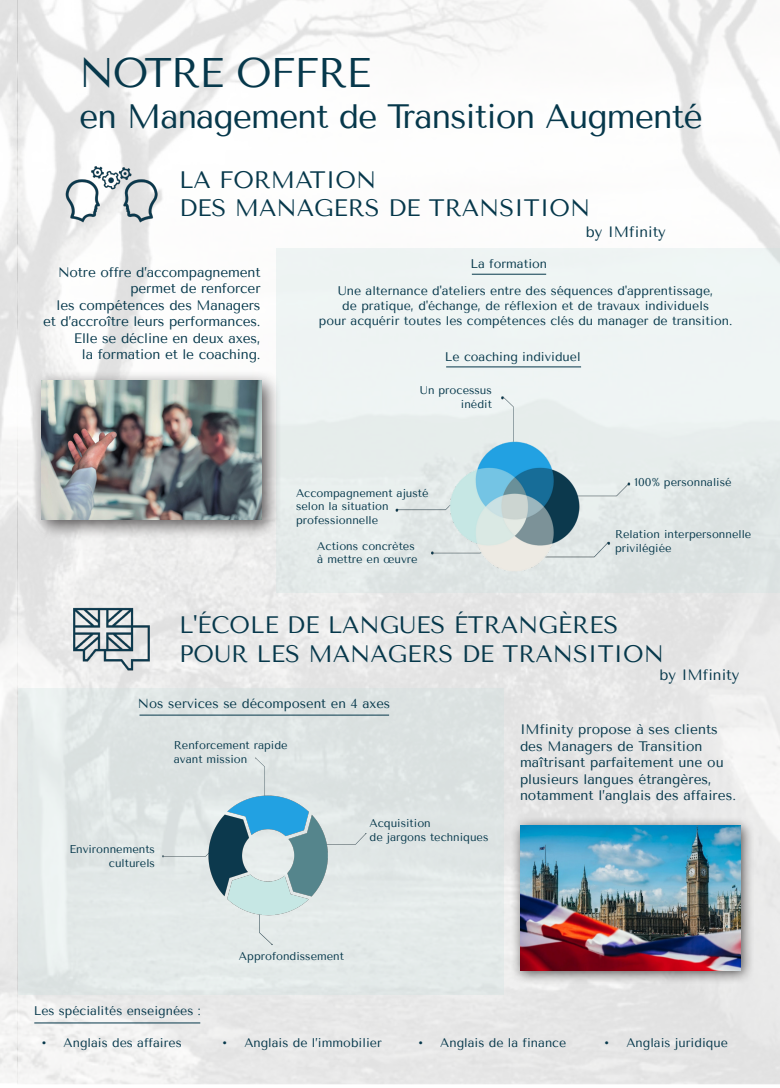
<style>
.page{position:relative;width:780px;height:1088px;background:#fff}
.page>*{position:absolute;margin:0;border:0;box-sizing:border-box;transform-origin:0 0}
.t1{font:41.25px "Tenor Sans";letter-spacing:-.03em;color:#06384b}
.t2{font:33.75px "Tenor Sans";letter-spacing:-.03em;color:#06384b}
.t3{font:23.75px/28.5px "Tenor Sans";color:#06384b}
.t4{font:15px "Tenor Sans";color:#06384b}
.t5{font:13.75px/16.5px "Tenor Sans";letter-spacing:-.01em;color:#06384b;text-align:right}
.t6{font:13.12px "Tenor Sans";color:#06384b}
.t7{font:12.5px/15px "Tenor Sans";color:#06384b;text-align:center}
.t8{font:11.25px/13.5px "Tenor Sans";color:#06384b}
</style>
<div class="page">
<img style="left:0;top:0;width:779px;height:1084px">
<img style="left:48px;top:157px;width:117px;height:79px">
<div style="left:276px;top:248px;width:504px;height:345px;background:linear-gradient(to bottom,#f2f8f7,#dfe6e5)"></div>
<hr style="left:472px;top:274px;width:74px;height:1px;background:#06384b">
<img style="left:383px;top:390px;width:251px;height:189px">
<hr style="left:446px;top:367px;width:135px;height:1px;background:#06384b">
<div style="left:31px;top:370px;width:251px;height:170px;background:#231f20;opacity:.75"></div>
<img style="left:41px;top:381px;width:220px;height:138px">
<img style="left:50px;top:583px;width:110px;height:100px">
<div style="left:18px;top:688px;width:485px;height:307px;background:#e1e7e6"></div>
<div style="left:510px;top:816px;width:244px;height:168px;background:#231f20;opacity:.75"></div>
<img style="left:520px;top:826px;width:220px;height:144px">
<img style="left:161px;top:757px;width:206px;height:188px">
<hr style="left:139px;top:715px;width:250px;height:1px;background:#06384b">
<hr style="left:34px;top:1022px;width:166px;height:1px;background:#06384b">
<p class="t1" style="left:79px;top:49px;width:293px">NOTRE OFFRE</p>
<p class="t2" style="left:79px;top:97px;width:625px">en Management de Transition Augmenté</p>
<p class="t3" style="left:179px;top:166px;width:413px">LA FORMATION<br>DES MANAGERS DE TRANSITION</p>
<p class="t4" style="left:585px;top:223px;width:82px">by IMfinity</p>
<p class="t7" style="left:470px;top:257px;width:78px">La formation</p>
<p class="t7" style="left:319px;top:283px;width:415px">Une alternance d'ateliers entre des séquences d'apprentissage,<br>de pratique, d'échange, de réflexion et de travaux individuels<br>pour acquérir toutes les compétences clés du manager de transition.</p>
<p class="t7" style="left:445px;top:349px;width:137px">Le coaching individuel</p>
<p class="t8" style="left:420px;top:384px;width:73px;text-align:right">Un processus inédit</p>
<p class="t5" style="left:43px;top:264px;width:219px">Notre offre d’accompagnement permet de renforcer<br>les compétences des Managers et d’accroître leurs performances.<br>Elle se décline en deux axes,<br>la formation et le coaching.</p>
<p class="t8" style="left:296px;top:486px;width:134px">Accompagnement ajusté selon la situation professionnelle</p>
<p class="t8" style="left:634px;top:476px;width:98px">100% personnalisé</p>
<p class="t8" style="left:615px;top:528px;width:138px">Relation interpersonnelle</p>
<p class="t8" style="left:317px;top:539px;width:99px">Actions concrètes</p>
<p class="t8" style="left:615px;top:541px;width:58px">privilégiée</p>
<p class="t8" style="left:317px;top:553px;width:102px">à mettre en œuvre</p>
<p class="t3" style="left:179px;top:611px;width:486px">L'ÉCOLE DE LANGUES ÉTRANGÈRES<br>POUR LES MANAGERS DE TRANSITION</p>
<p class="t4" style="left:659px;top:666px;width:82px">by IMfinity</p>
<p class="t6" style="left:138px;top:695px;width:254px">Nos services se décomposent en 4 axes</p>
<p class="t8" style="left:174px;top:738px;width:115px">Renforcement rapide avant mission</p>
<p class="t8" style="left:69px;top:843px;width:87px;text-align:right">Environnements culturels</p>
<p class="t8" style="left:369px;top:817px;width:120px">Acquisition<br>de jargons techniques</p>
<p class="t5" style="left:520px;top:721px;width:217px;text-align:left">IMfinity propose à ses clients des Managers de Transition maîtrisant parfaitement une ou plusieurs langues étrangères, notamment l’anglais des affaires.</p>
<p class="t8" style="left:239px;top:950px;width:107px">Approfondissement</p>
<p class="t7" style="left:34px;top:1003px;width:168px">Les spécialités enseignées :</p>
<p class="t7" style="left:41px;top:1036px;width:142px">• Anglais des affaires</p>
<p class="t7" style="left:222px;top:1036px;width:161px">• Anglais de l’immobilier</p>
<p class="t7" style="left:418px;top:1036px;width:150px">• Anglais de la finance</p>
<p class="t7" style="left:604px;top:1036px;width:125px">• Anglais juridique</p>
</div>
